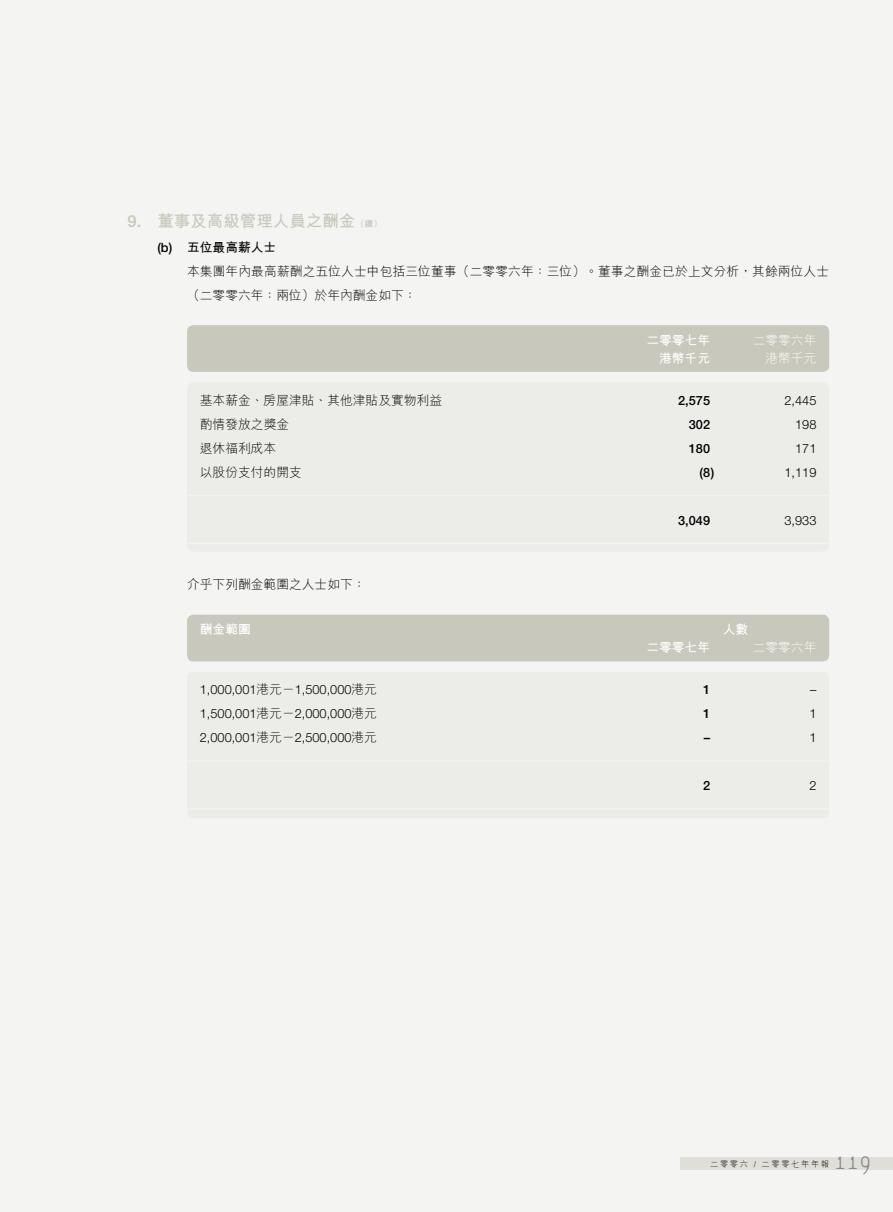
<style>
.page{position:relative;width:893px;height:1212px;background:#f4f4f2}
.page>*{position:absolute;margin:0;border:0;box-sizing:border-box;transform-origin:0 0}
.t1{font:100 27px "Platelet";color:#898989}
.t2{font:700 16.5px "M Hei HK";color:#c9c8bc}
.t3{font:300 12.75px/24px "M Hei HK";color:#000}
.t4{font:300 12.75px "Helvetica Neue";color:#000}
.t5{font:500 12.75px "Helvetica Neue";color:#000}
.t6{font:700 12.75px "M Hei HK";color:#fff}
.t7{font:300 12.75px "M Hei HK";color:#fff}
.t8{font:300 8.25px "M Hei HK";letter-spacing:.2em;color:#000}
.s1{font-family:"Helvetica Neue";font-weight:500}
.s2{font-size:9px}
.s3{font-weight:700}
.s4{font-family:"M Hei HK"}
</style>
<div class="page">
<div style="left:680px;top:1157px;width:213px;height:12px;background:#dfded7"></div>
<div style="left:187px;top:382px;width:642px;height:169px;background:#ecece8;border-radius:6px"></div>
<div style="left:187px;top:672px;width:642px;height:146px;background:#ecece8;border-radius:6px"></div>
<div style="left:187px;top:325px;width:642px;height:47px;background:#c9c8bc;border-radius:6px"></div>
<hr style="left:187px;top:495px;width:642px;height:1px;background:#f4f4f2">
<hr style="left:187px;top:543px;width:642px;height:1px;background:#f4f4f2">
<div style="left:187px;top:615px;width:642px;height:46px;background:#c9c8bc;border-radius:6px"></div>
<hr style="left:187px;top:760px;width:642px;height:1px;background:#f4f4f2">
<hr style="left:187px;top:808px;width:642px;height:2px;background:#f4f4f2">
<p class="t2" style="left:128px;top:209px;width:256px"><span class="s1">9.</span> 董事及高級管理人員之酬金<span class="s2">（續）</span></p>
<p class="t3" style="left:187px;top:234px;width:644px;text-indent:-30px"><span class="s1">(b)</span> <span class="s3">五位最高薪人士<br></span>本集團年內最高薪酬之五位人士中包括三位董事（二零零六年：三位）。董事之酬金已於上文分析，其餘兩位人士（二零零六年：兩位）於年內酬金如下：</p>
<p class="t6" style="left:646px;top:331px;width:65px">二零零七年</p>
<p class="t7" style="left:753px;top:331px;width:65px">二零零六年</p>
<p class="t6" style="left:659px;top:349px;width:52px">港幣千元</p>
<p class="t7" style="left:765px;top:349px;width:52px">港幣千元</p>
<p class="t3" style="left:200px;top:387px;width:244px">基本薪金、房屋津貼、其他津貼及實物利益</p>
<p class="t5" style="left:678px;top:393px;width:33px">2,575</p>
<p class="t4" style="left:784px;top:392px;width:33px">2,445</p>
<p class="t3" style="left:200px;top:411px;width:91px">酌情發放之獎金</p>
<p class="t5" style="left:689px;top:417px;width:23px">302</p>
<p class="t4" style="left:795px;top:416px;width:23px">198</p>
<p class="t3" style="left:200px;top:435px;width:78px">退休福利成本</p>
<p class="t5" style="left:689px;top:441px;width:23px">180</p>
<p class="t4" style="left:795px;top:440px;width:23px">171</p>
<p class="t3" style="left:200px;top:459px;width:103px">以股份支付的開支</p>
<p class="t5" style="left:699px;top:465px;width:16px">(8)</p>
<p class="t4" style="left:784px;top:464px;width:33px">1,119</p>
<p class="t5" style="left:678px;top:513px;width:33px">3,049</p>
<p class="t4" style="left:784px;top:512px;width:33px">3,933</p>
<p class="t3" style="left:187px;top:572px;width:180px">介乎下列酬金範圍之人士如下：</p>
<p class="t6" style="left:200px;top:620px;width:52px">酬金範圍</p>
<p class="t6" style="left:723px;top:620px;width:27px">人數</p>
<p class="t6" style="left:646px;top:638px;width:65px">二零零七年</p>
<p class="t7" style="left:753px;top:638px;width:65px">二零零六年</p>
<p class="t4" style="left:200px;top:682px;width:179px">1,000,001<span class="s4">港元－</span>1,500,000<span class="s4">港元</span></p>
<p class="t5" style="left:703px;top:682px;width:9px">1</p>
<p class="t4" style="left:810px;top:682px;width:8px">–</p>
<p class="t4" style="left:200px;top:706px;width:179px">1,500,001<span class="s4">港元－</span>2,000,000<span class="s4">港元</span></p>
<p class="t5" style="left:703px;top:706px;width:9px">1</p>
<p class="t4" style="left:809px;top:706px;width:9px">1</p>
<p class="t4" style="left:200px;top:730px;width:179px">2,000,001<span class="s4">港元－</span>2,500,000<span class="s4">港元</span></p>
<p class="t5" style="left:704px;top:730px;width:8px">–</p>
<p class="t4" style="left:809px;top:730px;width:9px">1</p>
<p class="t5" style="left:703px;top:778px;width:9px">2</p>
<p class="t4" style="left:809px;top:778px;width:9px">2</p>
<p class="t8" style="left:710px;top:1158px;width:121px">二零零六 / 二零零七年年報</p>
<h1 class="t1" style="left:834px;top:1151px;width:39px">119</h1>
</div>
